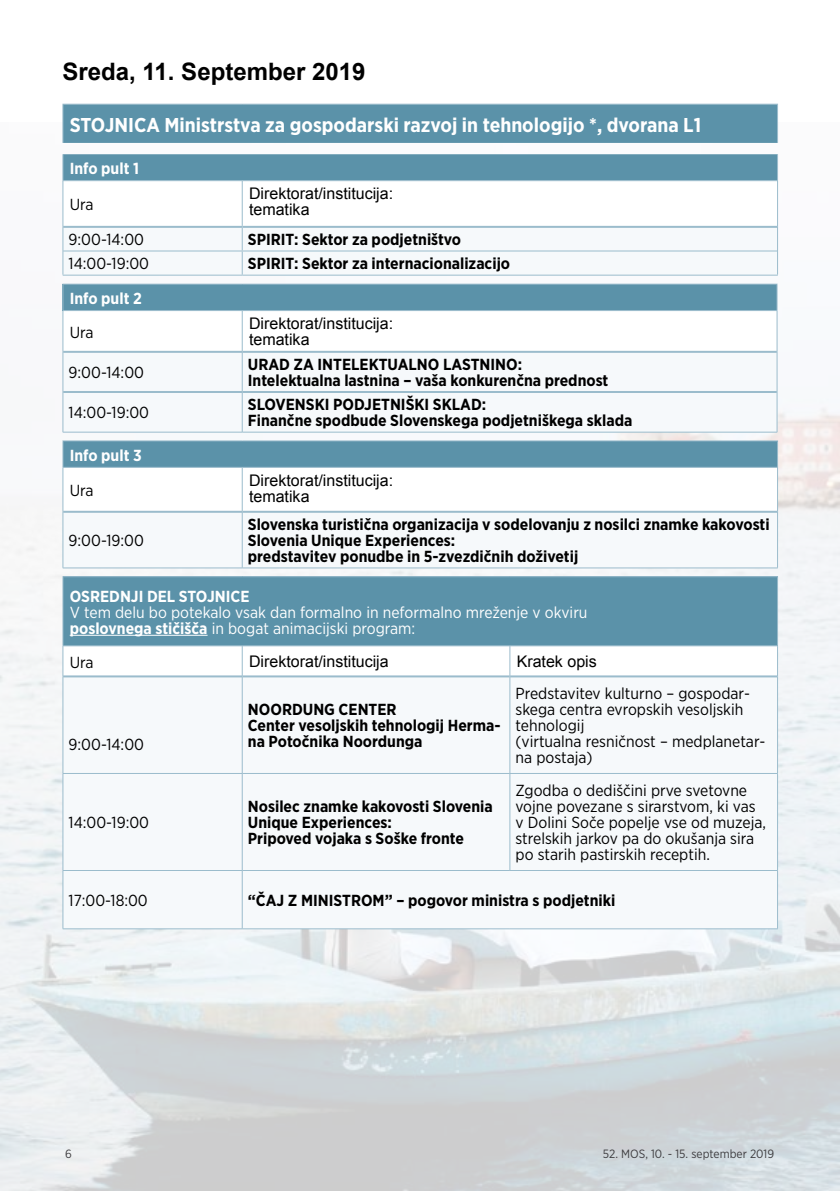
<style>
.page{position:relative;width:840px;height:1191px;background:#fff}
.page>*{position:absolute;margin:0;border:0;box-sizing:border-box;transform-origin:0 0}
.t1{font:700 24px "Arial";color:#000}
.t2{font:700 20px "Gotham Narrow";color:#fff}
.t3{font:700 16px/16px "Gotham Narrow";color:#000}
.t4{font:16px/16px "Gotham Narrow";color:#000}
.t5{font:16px/16px "Arial";color:#000}
.t6{font:16px/16px "Gotham Narrow";color:#fff}
.t7{font:700 16px "Gotham Narrow";color:#fff}
.t8{font:12px "Gotham Narrow";color:#3e3d40}
.s1{font-weight:700}
</style>
<div class="page">
<img style="left:0;top:122px;width:839px;height:1069px">
<img style="left:839px;top:415px;width:1px;height:776px">
<svg style="left:63px;top:105px;width:714px;height:49px;fill:#5b92a9"></svg>
<hr style="left:62px;top:104px;width:180px;height:1px;background:#9bbccc">
<hr style="left:62px;top:105px;width:1px;height:38px;background:#9bbccc">
<hr style="left:242px;top:104px;width:535px;height:1px;background:#9bbccc">
<hr style="left:776px;top:105px;width:1px;height:38px;background:#9bbccc">
<svg style="left:62px;top:154px;width:715px;height:121px"></svg>
<hr style="left:63px;top:250px;width:179px;height:1px;background:#9bbccc">
<hr style="left:242px;top:250px;width:534px;height:1px;background:#9bbccc">
<hr style="left:63px;top:275px;width:179px;height:1px;background:#9bbccc">
<hr style="left:242px;top:275px;width:535px;height:1px;background:#9bbccc">
<hr style="left:63px;top:180px;width:179px;height:1px;background:#9bbccc">
<hr style="left:63px;top:181px;width:1px;height:46px;background:#9bbccc">
<hr style="left:242px;top:180px;width:535px;height:1px;background:#9bbccc">
<hr style="left:776px;top:181px;width:1px;height:46px;background:#9bbccc">
<hr style="left:63px;top:226px;width:179px;height:2px;background:#9bbccc">
<hr style="left:242px;top:226px;width:534px;height:2px;background:#9bbccc">
<div style="left:64px;top:353px;width:712px;height:79px;background:#f6f9fb"></div>
<hr style="left:63px;top:351px;width:179px;height:2px;background:#9bbccc">
<hr style="left:242px;top:351px;width:534px;height:2px;background:#9bbccc">
<hr style="left:63px;top:391px;width:179px;height:2px;background:#9bbccc">
<hr style="left:242px;top:391px;width:534px;height:2px;background:#9bbccc">
<hr style="left:63px;top:352px;width:1px;height:40px;background:#9bbccc">
<hr style="left:242px;top:352px;width:1px;height:40px;background:#9bbccc">
<hr style="left:776px;top:352px;width:1px;height:40px;background:#9bbccc">
<hr style="left:63px;top:392px;width:1px;height:40px;background:#9bbccc">
<hr style="left:242px;top:392px;width:1px;height:40px;background:#9bbccc">
<hr style="left:776px;top:392px;width:1px;height:40px;background:#9bbccc">
<hr style="left:63px;top:432px;width:179px;height:1px;background:#9bbccc">
<hr style="left:242px;top:432px;width:534px;height:1px;background:#9bbccc">
<hr style="left:62px;top:284px;width:180px;height:1px;background:#9bbccc">
<hr style="left:242px;top:284px;width:535px;height:1px;background:#9bbccc">
<svg style="left:62px;top:285px;width:715px;height:67px"></svg>
<hr style="left:63px;top:310px;width:179px;height:1px;background:#9bbccc">
<hr style="left:63px;top:311px;width:1px;height:41px;background:#9bbccc">
<hr style="left:242px;top:310px;width:534px;height:1px;background:#9bbccc">
<hr style="left:776px;top:311px;width:1px;height:41px;background:#9bbccc">
<hr style="left:62px;top:440px;width:180px;height:1px;background:#9bbccc">
<hr style="left:242px;top:440px;width:535px;height:1px;background:#9bbccc">
<svg style="left:62px;top:441px;width:715px;height:127px"></svg>
<hr style="left:63px;top:467px;width:179px;height:1px;background:#9bbccc">
<hr style="left:63px;top:467px;width:1px;height:45px;background:#9bbccc">
<hr style="left:242px;top:467px;width:535px;height:1px;background:#9bbccc">
<hr style="left:776px;top:467px;width:1px;height:45px;background:#9bbccc">
<div style="left:63px;top:576px;width:714px;height:70px;background:#5b92a9"></div>
<svg style="left:64px;top:646px;width:712px;height:29px"></svg>
<div style="left:64px;top:677px;width:712px;height:251px;background:#f6f9fb"></div>
<hr style="left:63px;top:675px;width:179px;height:2px;background:#9bbccc">
<hr style="left:242px;top:675px;width:267px;height:2px;background:#9bbccc">
<hr style="left:510px;top:675px;width:266px;height:2px;background:#9bbccc">
<hr style="left:242px;top:646px;width:1px;height:30px;background:#9bbccc">
<hr style="left:63px;top:676px;width:1px;height:97px;background:#9bbccc">
<hr style="left:242px;top:676px;width:1px;height:97px;background:#9bbccc">
<hr style="left:509px;top:676px;width:1px;height:97px;background:#9bbccc">
<hr style="left:776px;top:676px;width:1px;height:97px;background:#9bbccc">
<hr style="left:63px;top:773px;width:179px;height:1px;background:#9bbccc">
<hr style="left:63px;top:773px;width:1px;height:97px;background:#9bbccc">
<hr style="left:242px;top:773px;width:267px;height:1px;background:#9bbccc">
<hr style="left:242px;top:773px;width:1px;height:97px;background:#9bbccc">
<hr style="left:509px;top:773px;width:268px;height:1px;background:#9bbccc">
<hr style="left:509px;top:773px;width:1px;height:97px;background:#9bbccc">
<hr style="left:776px;top:773px;width:1px;height:97px;background:#9bbccc">
<hr style="left:63px;top:870px;width:179px;height:1px;background:#9bbccc">
<hr style="left:63px;top:870px;width:1px;height:58px;background:#9bbccc">
<hr style="left:242px;top:870px;width:267px;height:1px;background:#9bbccc">
<hr style="left:242px;top:870px;width:1px;height:58px;background:#9bbccc">
<hr style="left:509px;top:870px;width:268px;height:1px;background:#9bbccc">
<hr style="left:776px;top:870px;width:1px;height:58px;background:#9bbccc">
<hr style="left:63px;top:928px;width:179px;height:1px;background:#9bbccc">
<hr style="left:242px;top:928px;width:267px;height:1px;background:#9bbccc">
<hr style="left:509px;top:928px;width:268px;height:1px;background:#9bbccc">
<hr style="left:62px;top:576px;width:180px;height:1px;background:#9bbccc">
<hr style="left:62px;top:577px;width:1px;height:68px;background:#9bbccc">
<hr style="left:242px;top:576px;width:267px;height:1px;background:#9bbccc">
<hr style="left:509px;top:576px;width:268px;height:1px;background:#9bbccc">
<hr style="left:776px;top:577px;width:1px;height:68px;background:#9bbccc">
<hr style="left:63px;top:645px;width:179px;height:1px;background:#9bbccc">
<hr style="left:63px;top:646px;width:1px;height:30px;background:#9bbccc">
<hr style="left:242px;top:645px;width:267px;height:1px;background:#9bbccc">
<hr style="left:509px;top:645px;width:268px;height:1px;background:#9bbccc">
<hr style="left:509px;top:646px;width:1px;height:30px;background:#9bbccc">
<hr style="left:776px;top:646px;width:1px;height:30px;background:#9bbccc">
<hr style="left:70px;top:635px;width:137px;height:1px;background:#fff">
<h1 class="t1" style="left:62px;top:56px;width:304px">Sreda, 11. September 2019</h1>
<p class="t2" style="left:70px;top:112px;width:632px">STOJNICA Ministrstva za gospodarski razvoj in tehnologijo *, dvorana L1</p>
<p class="t7" style="left:70px;top:158px;width:71px">Info pult 1</p>
<p class="t4" style="left:70px;top:196px;width:25px">Ura</p>
<p class="t5" style="left:249px;top:186px;width:146px">Direktorat/institucija: tematika</p>
<p class="t4" style="left:69px;top:231px;width:77px">9:00-14:00</p>
<p class="t3" style="left:248px;top:231px;width:215px">SPIRIT: Sektor za podjetništvo</p>
<p class="t4" style="left:69px;top:255px;width:82px">14:00-19:00</p>
<p class="t3" style="left:248px;top:256px;width:263px">SPIRIT: Sektor za internacionalizacijo</p>
<p class="t7" style="left:70px;top:288px;width:74px">Info pult 2</p>
<p class="t4" style="left:70px;top:324px;width:25px">Ura</p>
<p class="t5" style="left:249px;top:315px;width:146px">Direktorat/institucija: tematika</p>
<p class="t4" style="left:69px;top:364px;width:77px">9:00-14:00</p>
<p class="t3" style="left:248px;top:356px;width:362px">URAD ZA INTELEKTUALNO LASTNINO:<br>Intelektualna lastnina – vaša konkurenčna prednost</p>
<p class="t4" style="left:69px;top:404px;width:82px">14:00-19:00</p>
<p class="t3" style="left:248px;top:397px;width:386px">SLOVENSKI PODJETNIŠKI SKLAD:<br>Finančne spodbude Slovenskega podjetniškega sklada</p>
<p class="t7" style="left:70px;top:444px;width:73px">Info pult 3</p>
<p class="t4" style="left:70px;top:482px;width:25px">Ura</p>
<p class="t5" style="left:249px;top:472px;width:146px">Direktorat/institucija: tematika</p>
<p class="t4" style="left:69px;top:532px;width:77px">9:00-19:00</p>
<p class="t3" style="left:248px;top:516px;width:523px">Slovenska turistična organizacija v sodelovanju z nosilci znamke kakovosti<br>Slovenia Unique Experiences:<br>predstavitev ponudbe in 5-zvezdičnih doživetij</p>
<p class="t7" style="left:70px;top:586px;width:181px">OSREDNJI DEL STOJNICE</p>
<p class="t6" style="left:70px;top:604px;width:519px">V tem delu bo potekalo vsak dan formalno in neformalno mreženje v okviru <span class="s1">poslovnega stičišča</span> in bogat animacijski program:</p>
<p class="t4" style="left:70px;top:653px;width:25px">Ura</p>
<p class="t5" style="left:249px;top:653px;width:141px">Direktorat/institucija</p>
<p class="t5" style="left:516px;top:653px;width:82px">Kratek opis</p>
<p class="t4" style="left:69px;top:735px;width:77px">9:00-14:00</p>
<p class="t4" style="left:69px;top:814px;width:82px">14:00-19:00</p>
<p class="t3" style="left:248px;top:701px;width:254px">NOORDUNG CENTER<br>Center vesoljskih tehnologij Herma&shy;na Potočnika Noordunga</p>
<p class="t3" style="left:248px;top:798px;width:246px">Nosilec znamke kakovosti Slovenia<br>Unique Experiences:<br>Pripoved vojaka s Soške fronte</p>
<p class="t4" style="left:515px;top:685px;width:251px">Predstavitev kulturno – gospodar&shy;skega centra evropskih vesoljskih tehnologij<br>(virtualna resničnost – medplanetar&shy;na postaja)</p>
<p class="t4" style="left:515px;top:782px;width:252px">Zgodba o dediščini prve svetovne vojne povezane s sirarstvom, ki vas v Dolini Soče popelje vse od muzeja, strelskih jarkov pa do okušanja sira po starih pastirskih receptih.</p>
<p class="t4" style="left:69px;top:892px;width:81px">17:00-18:00</p>
<p class="t3" style="left:248px;top:892px;width:369px">“ČAJ Z MINISTROM” – pogovor ministra s podjetniki</p>
<p class="t8" style="left:65px;top:1146px;width:8px">6</p>
<p class="t8" style="left:602px;top:1146px;width:172px">52. MOS, 10. - 15. september 2019</p>
</div>
